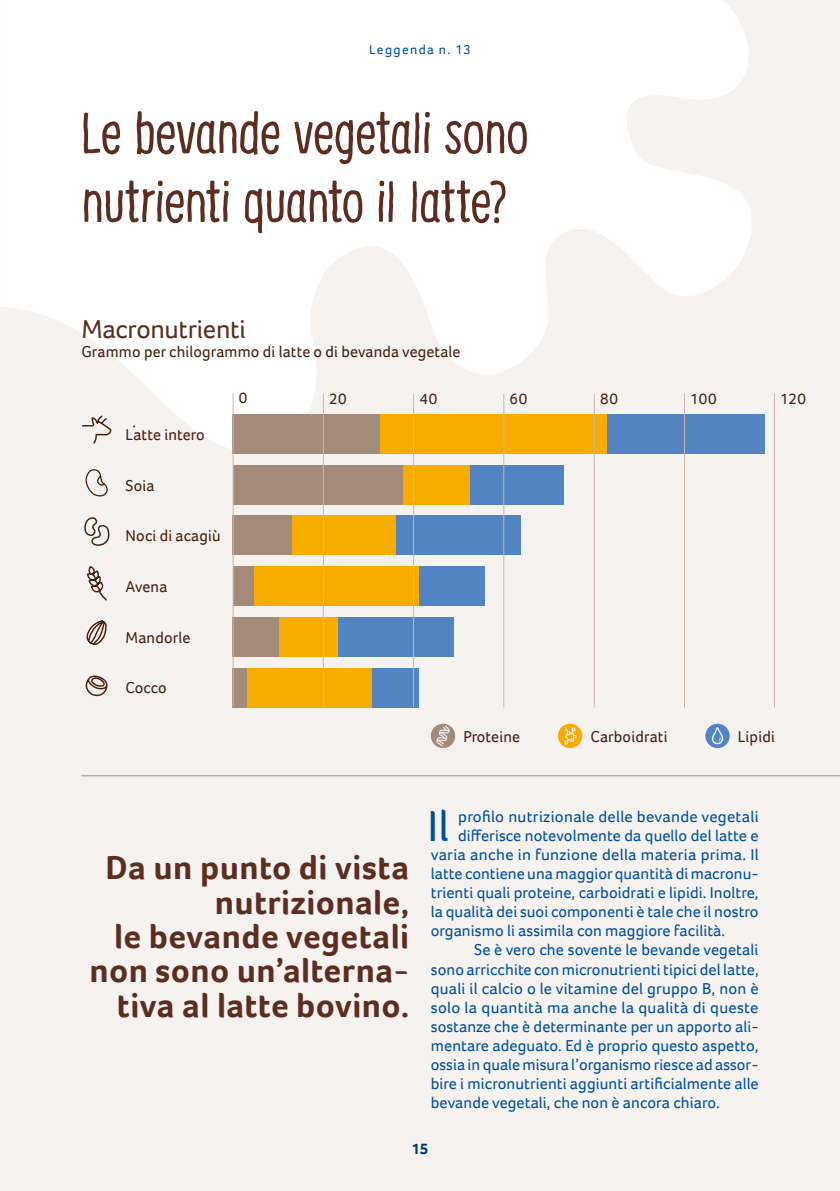
<style>
.page{position:relative;width:840px;height:1191px;background:#fff}
.page>*{position:absolute;margin:0;border:0;box-sizing:border-box;transform-origin:0 0}
.t1{font:condensed 57.2px/68.8px "Supernettcn";letter-spacing:-.015em;color:#5c2e22}
.t2{font:44.6px "Foco";color:#004e9e}
.t3{font:700 34.4px/34.4px "Foco";letter-spacing:.01em;color:#5c2e22;text-align:right}
.t4{font:26.8px "Foco";letter-spacing:-.015em;color:#5c2e22}
.t5{font:16.2px "Foco";letter-spacing:.005em;color:#004e9e}
.t6{font:16.2px "Foco";letter-spacing:.01em;color:#461f0b}
.t7{font:15.6px "Foco";letter-spacing:.035em;color:#461f0b}
.t8{font:700 15.6px "Foco";color:#003c6b}
.t9{font:13.4px "Foco";letter-spacing:.1em;color:#004e9e}
</style>
<div class="page">
<div style="left:0;top:0;width:839px;height:1191px;background:#f5f2f0"></div>
<svg style="left:1px;top:0;width:750px;height:464px;fill:#fff"></svg>
<div style="left:232px;top:516px;width:61px;height:39px;background:#a48a78"></div>
<div style="left:293px;top:516px;width:103px;height:39px;background:#f9ac00"></div>
<div style="left:396px;top:516px;width:124px;height:39px;background:#5184c1"></div>
<div style="left:232px;top:668px;width:15px;height:39px;background:#a48a78"></div>
<div style="left:247px;top:668px;width:125px;height:39px;background:#f9ac00"></div>
<div style="left:372px;top:668px;width:46px;height:39px;background:#5184c1"></div>
<div style="left:232px;top:617px;width:47px;height:39px;background:#a48a78"></div>
<div style="left:279px;top:617px;width:58px;height:39px;background:#f9ac00"></div>
<div style="left:337px;top:617px;width:116px;height:39px;background:#5184c1"></div>
<div style="left:232px;top:566px;width:21px;height:40px;background:#a48a78"></div>
<div style="left:253px;top:566px;width:166px;height:40px;background:#f9ac00"></div>
<div style="left:419px;top:566px;width:66px;height:40px;background:#5184c1"></div>
<div style="left:232px;top:465px;width:171px;height:39px;background:#a48a78"></div>
<div style="left:470px;top:465px;width:93px;height:39px;background:#5184c1"></div>
<div style="left:403px;top:465px;width:67px;height:39px;background:#f9ac00"></div>
<div style="left:232px;top:414px;width:148px;height:39px;background:#a48a78"></div>
<div style="left:380px;top:414px;width:227px;height:39px;background:#f9ac00"></div>
<div style="left:607px;top:414px;width:157px;height:39px;background:#5184c1"></div>
<hr style="left:323px;top:394px;width:1px;height:313px;background:#cab6ad">
<hr style="left:413px;top:394px;width:1px;height:313px;background:#cab6ad">
<hr style="left:503px;top:394px;width:1px;height:313px;background:#cab6ad">
<hr style="left:593px;top:394px;width:1px;height:313px;background:#cab6ad">
<hr style="left:683px;top:394px;width:1px;height:313px;background:#cab6ad">
<hr style="left:773px;top:394px;width:1px;height:313px;background:#cab6ad">
<hr style="left:232px;top:393px;width:1px;height:314px;background:#cab6ad">
<svg style="left:81px;top:414px;width:31px;height:31px"></svg>
<svg style="left:85px;top:675px;width:23px;height:22px"></svg>
<svg style="left:86px;top:620px;width:21px;height:25px"></svg>
<svg style="left:87px;top:566px;width:20px;height:35px"></svg>
<svg style="left:84px;top:517px;width:26px;height:28px"></svg>
<svg style="left:85px;top:469px;width:23px;height:28px"></svg>
<svg style="left:430px;top:723px;width:25px;height:25px"></svg>
<svg style="left:557px;top:723px;width:25px;height:25px"></svg>
<svg style="left:705px;top:723px;width:24px;height:25px"></svg>
<hr style="left:82px;top:775px;width:757px;height:1px;background:#a48a78">
<svg style="left:0;top:0;width:1px;height:306px"></svg>
<p class="t9" style="left:369px;top:41px;width:103px">Leggenda n. 13</p>
<p class="t1" style="left:81px;top:97px;width:448px">Le bevande vegetali sono nutrienti quanto il latte?</p>
<p class="t4" style="left:81px;top:311px;width:166px">Macronutrienti</p>
<p class="t6" style="left:81px;top:341px;width:380px">Grammo per chilogrammo di latte o di bevanda vegetale</p>
<p class="t6" style="left:126px;top:423px;width:80px">Latte intero</p>
<p class="t6" style="left:126px;top:474px;width:30px">Soia</p>
<p class="t6" style="left:126px;top:525px;width:96px">Noci di acagiù</p>
<p class="t6" style="left:126px;top:575px;width:43px">Avena</p>
<p class="t6" style="left:126px;top:626px;width:66px">Mandorle</p>
<p class="t6" style="left:126px;top:677px;width:43px">Cocco</p>
<p class="t7" style="left:239px;top:387px;width:10px">0</p>
<p class="t7" style="left:329px;top:388px;width:19px">20</p>
<p class="t7" style="left:419px;top:388px;width:19px">40</p>
<p class="t7" style="left:509px;top:388px;width:19px">60</p>
<p class="t7" style="left:599px;top:388px;width:19px">80</p>
<p class="t7" style="left:690px;top:388px;width:28px">100</p>
<p class="t7" style="left:779px;top:388px;width:27px">120</p>
<p class="t6" style="left:463px;top:725px;width:58px">Proteine</p>
<p class="t6" style="left:590px;top:725px;width:79px">Carboidrati</p>
<p class="t6" style="left:737px;top:725px;width:38px">Lipidi</p>
<p class="t3" style="left:90px;top:850px;width:321px">Da un punto di vista nutrizionale,<br>le bevande vegetali non sono un’alterna&shy;tiva al latte bovino.</p>
<p class="t2" style="left:427px;top:796px;width:23px">Il</p>
<p class="t5" style="left:458px;top:805px;width:302px">profilo nutrizionale delle bevande vegetali</p>
<p class="t5" style="left:458px;top:824px;width:302px">differisce notevolmente da quello del latte e</p>
<p class="t5" style="left:430px;top:843px;width:329px">varia anche in funzione della materia prima. Il</p>
<p class="t5" style="left:430px;top:862px;width:329px">latte contiene una maggior quantità di macronu-</p>
<p class="t5" style="left:430px;top:882px;width:329px">trienti quali proteine, carboidrati e lipidi. Inoltre,</p>
<p class="t5" style="left:430px;top:901px;width:329px">la qualità dei suoi componenti è tale che il nostro</p>
<p class="t5" style="left:430px;top:920px;width:295px">organismo li assimila con maggiore facilità.</p>
<p class="t5" style="left:474px;top:939px;width:285px">Se è vero che sovente le bevande vegetali</p>
<p class="t5" style="left:430px;top:958px;width:329px">sono arricchite con micronutrienti tipici del latte,</p>
<p class="t5" style="left:430px;top:977px;width:329px">quali il calcio o le vitamine del gruppo B, non è</p>
<p class="t5" style="left:430px;top:996px;width:329px">solo la quantità ma anche la qualità di queste</p>
<p class="t5" style="left:430px;top:1015px;width:329px">sostanze che è determinante per un apporto ali-</p>
<p class="t5" style="left:430px;top:1034px;width:329px">mentare adeguato. Ed è proprio questo aspetto,</p>
<p class="t5" style="left:430px;top:1053px;width:329px">ossia in quale misura l’organismo riesce ad assor-</p>
<p class="t5" style="left:430px;top:1073px;width:329px">bire i micronutrienti aggiunti artificialmente alle</p>
<p class="t5" style="left:430px;top:1092px;width:290px">bevande vegetali, che non è ancora chiaro.</p>
<p class="t8" style="left:411px;top:1138px;width:18px">15</p>
</div>
